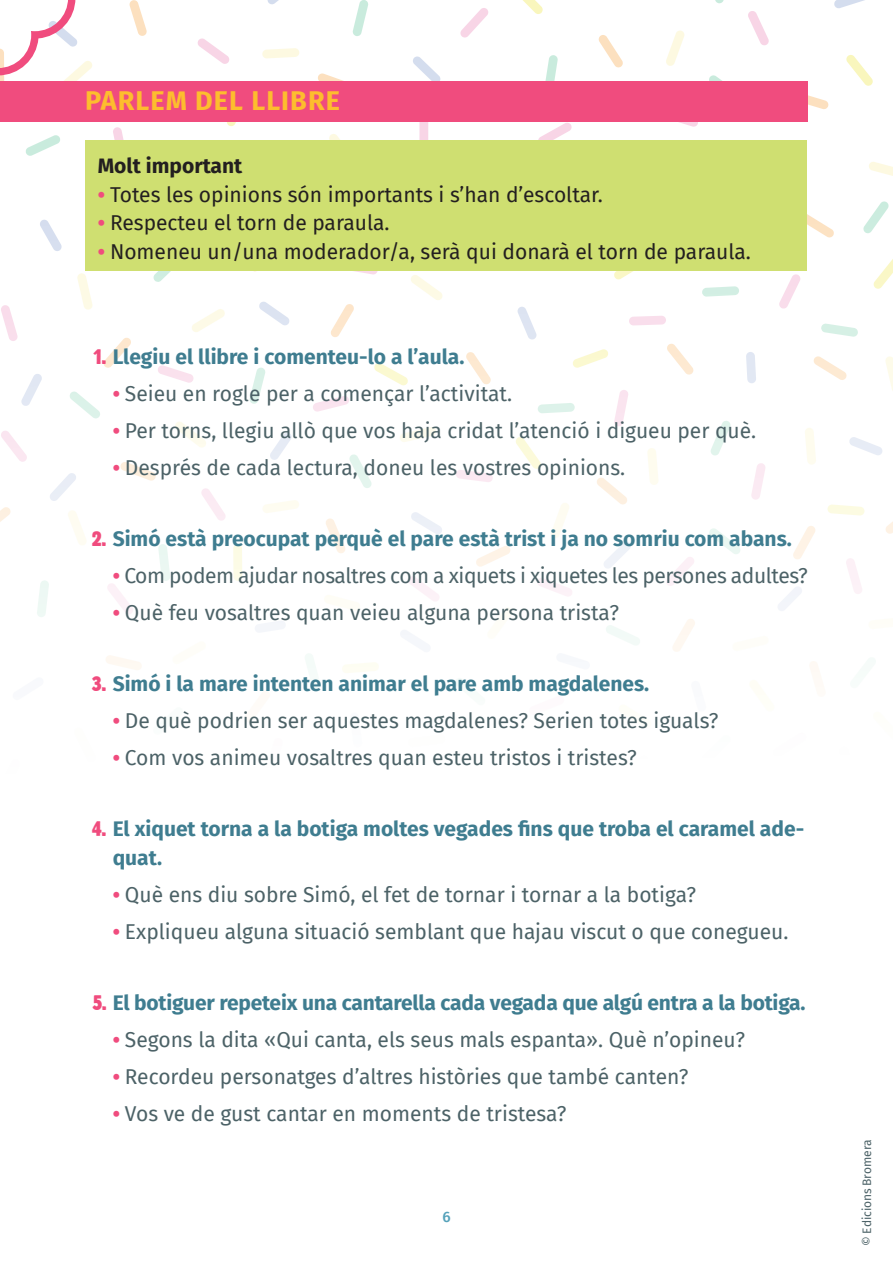
<style>
.page{position:relative;width:893px;height:1263px;background:#fff}
.page>*{position:absolute;margin:0;border:0;box-sizing:border-box;transform-origin:0 0}
.t1{font:700 27px "Fira Sans";letter-spacing:.04em;color:#fdbd2e}
.t2{font:21px "Fira Sans";color:#4c6267}
.t3{font:700 21px/28.5px "Fira Sans";color:#3f7d90}
.t4{font:21px "Fira Sans";color:#231f20}
.t5{font:21px "Fira Sans";letter-spacing:-.02em;color:#4c6267}
.t6{font:700 21px "Fira Sans";color:#231f20}
.t7{font:500 15px "Fira Sans";color:#55a2ba}
.t8{font:12px "Fira Sans";letter-spacing:-.005em;color:#4c6267}
.s1{font-weight:700;color:#f04c7e}
.s2{font-family:"Block Berthold";font-weight:400;font-stretch:condensed;color:#f04c7e}
</style>
<div class="page">
<svg style="left:192px;top:309px;width:33px;height:23px"></svg>
<svg style="left:77px;top:273px;width:16px;height:37px"></svg>
<svg style="left:885px;top:356px;width:8px;height:35px"></svg>
<svg style="left:411px;top:275px;width:32px;height:25px"></svg>
<svg style="left:666px;top:30px;width:18px;height:36px"></svg>
<svg style="left:551px;top:503px;width:18px;height:35px"></svg>
<svg style="left:523px;top:0;width:20px;height:14px"></svg>
<svg style="left:374px;top:363px;width:34px;height:23px"></svg>
<svg style="left:573px;top:349px;width:35px;height:19px"></svg>
<svg style="left:227px;top:122px;width:9px;height:4px"></svg>
<svg style="left:614px;top:271px;width:19px;height:9px"></svg>
<svg style="left:846px;top:55px;width:27px;height:31px"></svg>
<svg style="left:466px;top:352px;width:25px;height:33px"></svg>
<svg style="left:598px;top:35px;width:25px;height:33px"></svg>
<svg style="left:103px;top:338px;width:28px;height:30px"></svg>
<svg style="left:129px;top:0;width:18px;height:36px"></svg>
<svg style="left:863px;top:201px;width:26px;height:32px"></svg>
<svg style="left:352px;top:0;width:16px;height:36px"></svg>
<svg style="left:545px;top:55px;width:13px;height:26px"></svg>
<svg style="left:70px;top:391px;width:30px;height:27px"></svg>
<svg style="left:26px;top:135px;width:34px;height:21px"></svg>
<svg style="left:153px;top:271px;width:18px;height:11px"></svg>
<svg style="left:517px;top:307px;width:20px;height:33px"></svg>
<svg style="left:834px;top:0;width:31px;height:8px"></svg>
<svg style="left:331px;top:304px;width:23px;height:33px"></svg>
<svg style="left:249px;top:367px;width:16px;height:37px"></svg>
<svg style="left:259px;top:301px;width:30px;height:25px"></svg>
<svg style="left:413px;top:56px;width:28px;height:25px"></svg>
<svg style="left:21px;top:374px;width:21px;height:32px"></svg>
<svg style="left:774px;top:140px;width:32px;height:1px"></svg>
<svg style="left:746px;top:352px;width:10px;height:31px"></svg>
<svg style="left:40px;top:219px;width:22px;height:32px"></svg>
<svg style="left:460px;top:8px;width:29px;height:30px"></svg>
<svg style="left:313px;top:396px;width:36px;height:16px"></svg>
<svg style="left:1px;top:305px;width:17px;height:36px"></svg>
<svg style="left:748px;top:11px;width:21px;height:35px"></svg>
<svg style="left:354px;top:271px;width:24px;height:3px"></svg>
<svg style="left:262px;top:48px;width:37px;height:10px"></svg>
<svg style="left:267px;top:0;width:12px;height:5px"></svg>
<svg style="left:197px;top:38px;width:33px;height:26px"></svg>
<svg style="left:419px;top:122px;width:9px;height:19px"></svg>
<svg style="left:538px;top:122px;width:34px;height:19px"></svg>
<svg style="left:113px;top:127px;width:15px;height:14px"></svg>
<svg style="left:158px;top:365px;width:36px;height:18px"></svg>
<svg style="left:808px;top:95px;width:20px;height:14px"></svg>
<svg style="left:806px;top:213px;width:28px;height:25px"></svg>
<svg style="left:814px;top:356px;width:33px;height:24px"></svg>
<svg style="left:667px;top:343px;width:26px;height:32px"></svg>
<svg style="left:709px;top:75px;width:13px;height:6px"></svg>
<svg style="left:702px;top:286px;width:37px;height:11px"></svg>
<svg style="left:821px;top:323px;width:37px;height:14px"></svg>
<svg style="left:715px;top:0;width:9px;height:3px"></svg>
<svg style="left:329px;top:134px;width:27px;height:7px"></svg>
<svg style="left:318px;top:73px;width:26px;height:8px"></svg>
<svg style="left:779px;top:274px;width:22px;height:35px"></svg>
<svg style="left:629px;top:316px;width:37px;height:9px"></svg>
<svg style="left:679px;top:122px;width:19px;height:5px"></svg>
<svg style="left:175px;top:422px;width:31px;height:25px"></svg>
<svg style="left:647px;top:448px;width:11px;height:37px"></svg>
<svg style="left:805px;top:428px;width:11px;height:37px"></svg>
<svg style="left:68px;top:511px;width:18px;height:34px"></svg>
<svg style="left:516px;top:437px;width:25px;height:32px"></svg>
<svg style="left:342px;top:663px;width:37px;height:10px"></svg>
<svg style="left:233px;top:544px;width:9px;height:37px"></svg>
<svg style="left:827px;top:504px;width:38px;height:12px"></svg>
<svg style="left:597px;top:477px;width:30px;height:28px"></svg>
<svg style="left:476px;top:546px;width:34px;height:21px"></svg>
<svg style="left:106px;top:655px;width:35px;height:15px"></svg>
<svg style="left:120px;top:462px;width:36px;height:19px"></svg>
<svg style="left:0;top:507px;width:11px;height:15px"></svg>
<svg style="left:349px;top:454px;width:23px;height:34px"></svg>
<svg style="left:606px;top:625px;width:34px;height:20px"></svg>
<svg style="left:37px;top:580px;width:12px;height:37px"></svg>
<svg style="left:158px;top:544px;width:12px;height:37px"></svg>
<svg style="left:849px;top:437px;width:33px;height:18px"></svg>
<svg style="left:411px;top:512px;width:31px;height:22px"></svg>
<svg style="left:778px;top:587px;width:24px;height:24px"></svg>
<svg style="left:50px;top:473px;width:26px;height:28px"></svg>
<svg style="left:456px;top:470px;width:37px;height:12px"></svg>
<svg style="left:751px;top:463px;width:14px;height:37px"></svg>
<svg style="left:614px;top:390px;width:14px;height:36px"></svg>
<svg style="left:263px;top:500px;width:36px;height:13px"></svg>
<svg style="left:873px;top:259px;width:20px;height:30px"></svg>
<svg style="left:869px;top:162px;width:24px;height:14px"></svg>
<svg style="left:886px;top:522px;width:7px;height:12px"></svg>
<svg style="left:255px;top:621px;width:30px;height:11px"></svg>
<svg style="left:270px;top:432px;width:22px;height:28px"></svg>
<svg style="left:201px;top:488px;width:25px;height:33px"></svg>
<svg style="left:408px;top:576px;width:31px;height:25px"></svg>
<svg style="left:538px;top:578px;width:34px;height:18px"></svg>
<svg style="left:107px;top:583px;width:26px;height:31px"></svg>
<svg style="left:1px;top:431px;width:26px;height:31px"></svg>
<svg style="left:673px;top:619px;width:22px;height:33px"></svg>
<svg style="left:793px;top:526px;width:22px;height:33px"></svg>
<svg style="left:810px;top:661px;width:9px;height:11px"></svg>
<svg style="left:709px;top:528px;width:31px;height:26px"></svg>
<svg style="left:538px;top:403px;width:37px;height:10px"></svg>
<svg style="left:711px;top:421px;width:20px;height:35px"></svg>
<svg style="left:604px;top:542px;width:27px;height:26px"></svg>
<svg style="left:400px;top:427px;width:36px;height:15px"></svg>
<svg style="left:326px;top:518px;width:19px;height:35px"></svg>
<svg style="left:305px;top:654px;width:11px;height:14px"></svg>
<svg style="left:846px;top:558px;width:16px;height:36px"></svg>
<svg style="left:401px;top:630px;width:11px;height:5px"></svg>
<svg style="left:666px;top:557px;width:28px;height:29px"></svg>
<svg style="left:0;top:0;width:92px;height:81px"></svg>
<div style="left:0;top:81px;width:808px;height:41px;background:#f04c7e"></div>
<div style="left:85px;top:141px;width:721px;height:130px;background:#cfdf71"></div>
<p class="t1" style="left:85px;top:78px;width:256px">PARLEM DEL LLIBRE</p>
<p class="t6" style="left:98px;top:148px;width:146px">Molt important</p>
<p class="t4" style="left:98px;top:178px;width:506px"><span class="s1">•</span> Totes les opinions són importants i s’han d’escoltar.</p>
<p class="t4" style="left:98px;top:207px;width:293px"><span class="s1">•</span> Respecteu el torn de paraula.</p>
<p class="t4" style="left:98px;top:235px;width:655px"><span class="s1">•</span> Nomeneu un/una moderador/a, serà qui donarà el torn de paraula.</p>
<p class="t3" style="left:93px;top:341px;width:373px"><span class="s2">1.</span> Llegiu el llibre i comenteu-lo a l’aula.</p>
<p class="t2" style="left:113px;top:378px;width:401px"><span class="s1">•</span> Seieu en rogle per a començar l’activitat.</p>
<p class="t2" style="left:113px;top:415px;width:645px"><span class="s1">•</span> Per torns, llegiu allò que vos haja cridat l’atenció i digueu per què.</p>
<p class="t2" style="left:113px;top:452px;width:514px"><span class="s1">•</span> Després de cada lectura, doneu les vostres opinions.</p>
<p class="t3" style="left:92px;top:523px;width:702px"><span class="s2">2.</span> Simó està preocupat perquè el pare està trist i ja no somriu com abans.</p>
<p class="t5" style="left:113px;top:560px;width:697px"><span class="s1">•</span> Com podem ajudar nosaltres com a xiquets i xiquetes les persones adultes?</p>
<p class="t2" style="left:113px;top:597px;width:508px"><span class="s1">•</span> Què feu vosaltres quan veieu alguna persona trista?</p>
<p class="t3" style="left:92px;top:668px;width:558px"><span class="s2">3.</span> Simó i la mare intenten animar el pare amb magdalenes.</p>
<p class="t2" style="left:113px;top:705px;width:607px"><span class="s1">•</span> De què podrien ser aquestes magdalenes? Serien totes iguals?</p>
<p class="t2" style="left:113px;top:742px;width:526px"><span class="s1">•</span> Com vos animeu vosaltres quan esteu tristos i tristes?</p>
<p class="t3" style="left:113px;top:813px;width:693px;text-indent:-21px"><span class="s2">4.</span> El xiquet torna a la botiga moltes vegades fins que troba el caramel ade&shy;quat.</p>
<p class="t2" style="left:113px;top:878px;width:585px"><span class="s1">•</span> Què ens diu sobre Simó, el fet de tornar i tornar a la botiga?</p>
<p class="t2" style="left:113px;top:915px;width:677px"><span class="s1">•</span> Expliqueu alguna situació semblant que hajau viscut o que conegueu.</p>
<p class="t3" style="left:93px;top:987px;width:714px"><span class="s2">5.</span> El botiguer repeteix una cantarella cada vegada que algú entra a la botiga.</p>
<p class="t2" style="left:113px;top:1024px;width:634px"><span class="s1">•</span> Segons la dita «Qui canta, els seus mals espanta». Què n’opineu?</p>
<p class="t2" style="left:113px;top:1061px;width:577px"><span class="s1">•</span> Recordeu personatges d’altres històries que també canten?</p>
<p class="t2" style="left:113px;top:1098px;width:455px"><span class="s1">•</span> Vos ve de gust cantar en moments de tristesa?</p>
<p class="t7" style="left:442px;top:1204px;width:10px">6</p>
<p class="t8" style="left:858px;top:1246px;width:108px;rotate:-90deg">© Edicions Bromera</p>
</div>
